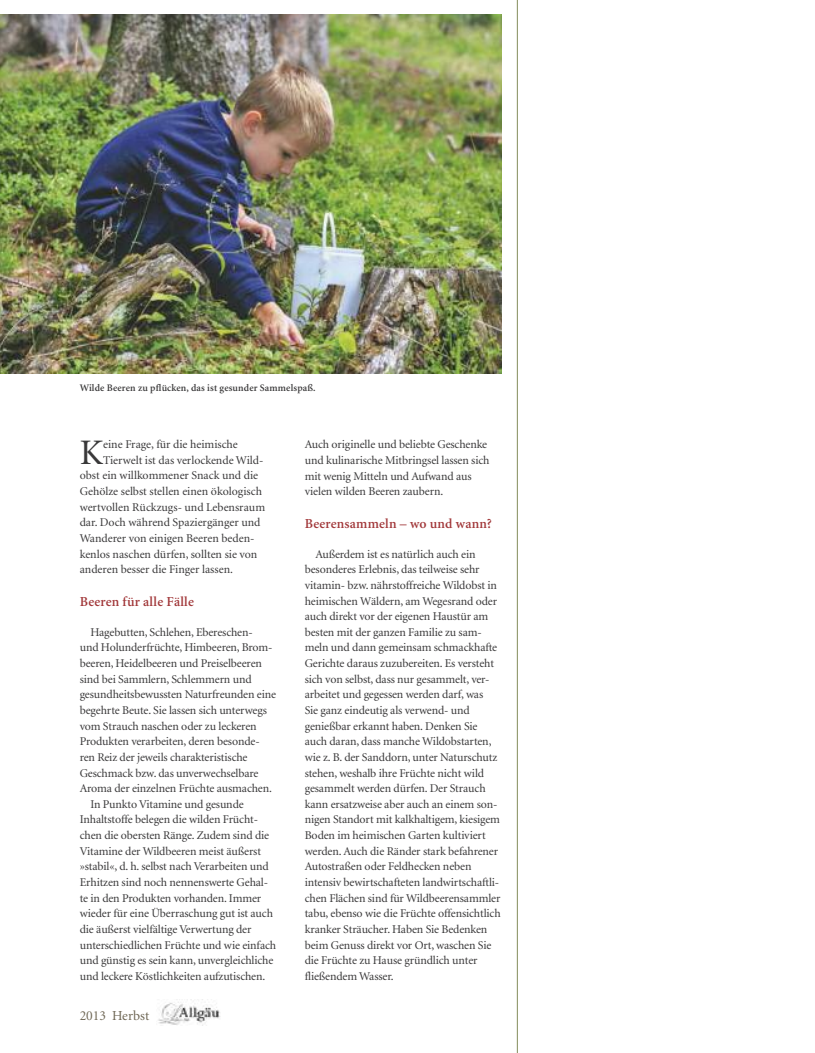
<style>
.page{position:relative;width:815px;height:1053px;background:#fff}
.page>*{position:absolute;margin:0;border:0;box-sizing:border-box;transform-origin:0 0}
.t1{font:35.88px "Minion";color:#393839}
.t2{font:600 13.75px "Minion";letter-spacing:.015em;color:#a13739}
.t3{font:13.75px "Minion";color:#6f6755}
.t4{font:11.88px/15.6px "Minion";letter-spacing:-.01em;color:#393839}
.t5{font:600 10px "Minion";letter-spacing:.015em;color:#393839}
</style>
<div class="page">
<img style="left:158px;top:999px;width:62px;height:26px">
<img style="left:0;top:14px;width:501px;height:359px">
<hr style="left:517px;top:0;width:1px;height:1052px;background:#838c5b">
<p class="t5" style="left:80px;top:383px;width:237px">Wilde Beeren zu pflücken, das ist gesunder Sammelspaß.</p>
<h1 class="t1" style="left:80px;top:438px;width:25px">K</h1>
<p class="t4" style="left:103px;top:437px;width:136px">eine Frage, für die heimische</p>
<p class="t4" style="left:103px;top:453px;width:162px">Tierwelt ist das verlockende Wild-</p>
<p class="t4" style="left:80px;top:469px;width:180px">obst ein willkommener Snack und die</p>
<p class="t4" style="left:80px;top:484px;width:184px">Gehölze selbst stellen einen ökologisch</p>
<p class="t4" style="left:80px;top:500px;width:187px">wertvollen Rückzugs- und Lebensraum</p>
<p class="t4" style="left:80px;top:515px;width:182px">dar. Doch während Spaziergänger und</p>
<p class="t4" style="left:80px;top:531px;width:176px">Wanderer von einigen Beeren beden-</p>
<p class="t4" style="left:80px;top:547px;width:179px">kenlos naschen dürfen, sollten sie von</p>
<p class="t4" style="left:80px;top:562px;width:155px">anderen besser die Finger lassen.</p>
<p class="t2" style="left:80px;top:596px;width:116px">Beeren für alle Fälle</p>
<p class="t4" style="left:90px;top:625px;width:164px">Hagebutten, Schlehen, Ebereschen-</p>
<p class="t4" style="left:80px;top:640px;width:194px">und Holunderfrüchte, Himbeeren, Brom-</p>
<p class="t4" style="left:80px;top:656px;width:184px">beeren, Heidelbeeren und Preiselbeeren</p>
<p class="t4" style="left:80px;top:672px;width:174px">sind bei Sammlern, Schlemmern und</p>
<p class="t4" style="left:80px;top:687px;width:198px">gesundheitsbewussten Naturfreunden eine</p>
<p class="t4" style="left:80px;top:703px;width:189px">begehrte Beute. Sie lassen sich unterwegs</p>
<p class="t4" style="left:80px;top:719px;width:178px">vom Strauch naschen oder zu leckeren</p>
<p class="t4" style="left:80px;top:734px;width:181px">Produkten verarbeiten, deren besonde-</p>
<p class="t4" style="left:80px;top:750px;width:169px">ren Reiz der jeweils charakteristische</p>
<p class="t4" style="left:80px;top:765px;width:180px">Geschmack bzw. das unverwechselbare</p>
<p class="t4" style="left:80px;top:781px;width:194px">Aroma der einzelnen Früchte ausmachen.</p>
<p class="t4" style="left:90px;top:797px;width:155px">In Punkto Vitamine und gesunde</p>
<p class="t4" style="left:80px;top:812px;width:180px">Inhaltstoffe belegen die wilden Frücht-</p>
<p class="t4" style="left:80px;top:828px;width:191px">chen die obersten Ränge. Zudem sind die</p>
<p class="t4" style="left:80px;top:844px;width:183px">Vitamine der Wildbeeren meist äußerst</p>
<p class="t4" style="left:80px;top:859px;width:191px">»stabil«, d. h. selbst nach Verarbeiten und</p>
<p class="t4" style="left:80px;top:875px;width:190px">Erhitzen sind noch nennenswerte Gehal-</p>
<p class="t4" style="left:80px;top:890px;width:183px">te in den Produkten vorhanden. Immer</p>
<p class="t4" style="left:80px;top:906px;width:195px">wieder für eine Überraschung gut ist auch</p>
<p class="t4" style="left:80px;top:922px;width:173px">die äußerst vielfältige Verwertung der</p>
<p class="t4" style="left:80px;top:937px;width:198px">unterschiedlichen Früchte und wie einfach</p>
<p class="t4" style="left:80px;top:953px;width:195px">und günstig es sein kann, unvergleichliche</p>
<p class="t4" style="left:80px;top:969px;width:187px">und leckere Köstlichkeiten aufzutischen.</p>
<p class="t3" style="left:80px;top:1009px;width:71px">2013 Herbst</p>
<p class="t4" style="left:305px;top:437px;width:186px">Auch originelle und beliebte Geschenke und kulinarische Mitbringsel lassen sich mit wenig Mitteln und Aufwand aus vielen wilden Beeren zaubern.</p>
<p class="t2" style="left:305px;top:518px;width:189px">Beerensammeln – wo und wann?</p>
<p class="t4" style="left:305px;top:547px;width:197px;text-indent:11px">Außerdem ist es natürlich auch ein besonderes Erlebnis, das teilweise sehr vitamin- bzw. nährstoffreiche Wildobst in heimischen Wäldern, am Wegesrand oder auch direkt vor der eigenen Haustür am besten mit der ganzen Familie zu sam&shy;meln und dann gemeinsam schmackhafte Gerichte daraus zuzubereiten. Es versteht sich von selbst, dass nur gesammelt, ver&shy;arbeitet und gegessen werden darf, was<br>Sie ganz eindeutig als verwend- und genießbar erkannt haben. Denken Sie auch daran, dass manche Wildobstarten, wie z. B. der Sanddorn, unter Naturschutz stehen, weshalb ihre Früchte nicht wild gesammelt werden dürfen. Der Strauch kann ersatzweise aber auch an einem son&shy;nigen Standort mit kalkhaltigem, kiesigem Boden im heimischen Garten kultiviert werden. Auch die Ränder stark befahrener Autostraßen oder Feldhecken neben intensiv bewirtschafteten landwirtschaftli&shy;chen Flächen sind für Wildbeerensammler tabu, ebenso wie die Früchte offensichtlich kranker Sträucher. Haben Sie Bedenken beim Genuss direkt vor Ort, waschen Sie die Früchte zu Hause gründlich unter fließendem Wasser.</p>
</div>
